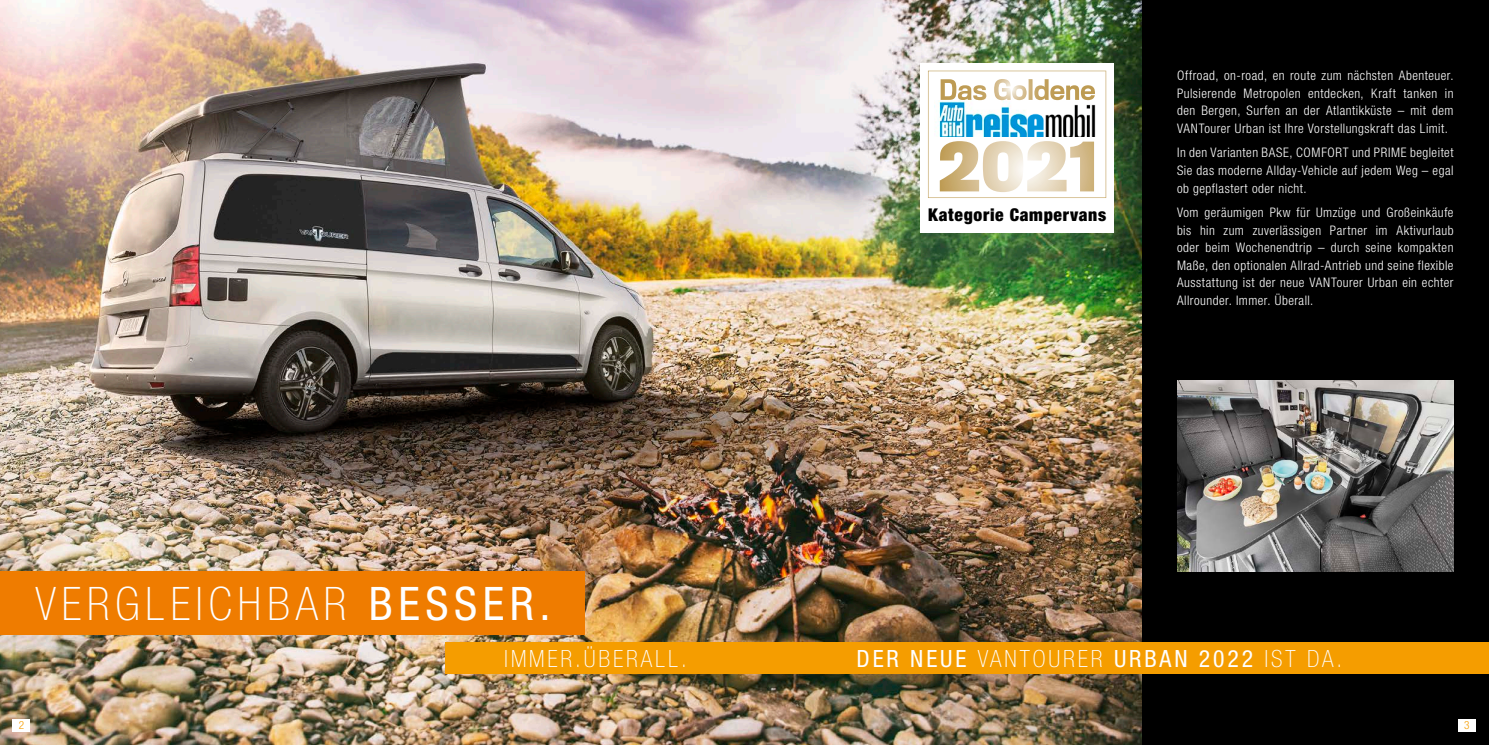
<style>
.page{position:relative;width:1489px;height:745px;background:#fff}
.page>*{position:absolute;margin:0;border:0;box-sizing:border-box;transform-origin:0 0}
.t1{font:100 condensed 46.25px "Helvetica Neue LT Std";letter-spacing:.12em;color:#fff}
.t2{font:condensed 23.75px "Helvetica Neue LT Std";letter-spacing:.12em;color:#fff}
.t3{font:100 condensed 23.75px "Helvetica Neue LT Std";letter-spacing:.12em;color:#fff}
.t4{font:900 condensed 17.62px "Helvetica Neue LT Std";letter-spacing:.04em;color:#000}
.t5{font:300 condensed 13.12px/17.5px "Helvetica Neue LT Std";letter-spacing:.035em;color:#fff;text-align:justify}
.t6{font:300 condensed 11.25px "Helvetica Neue LT Std";color:#f59d00}
.s1{font-weight:400}
.s2{font-weight:100}
</style>
<div class="page">
<div style="left:0;top:0;width:1488px;height:744px;background:#000"></div>
<img style="left:0;top:0;width:1141px;height:744px">
<img style="left:1177px;top:380px;width:276px;height:190px">
<div style="left:0;top:570px;width:585px;height:64px;background:#ef7c00"></div>
<div style="left:446px;top:641px;width:1042px;height:32px;background:#f59d00"></div>
<div style="left:920px;top:64px;width:193px;height:168px;background:#fff"></div>
<svg style="left:927px;top:71px;width:179px;height:127px"></svg>
<div style="left:1457px;top:718px;width:18px;height:13px;background:#fff"></div>
<div style="left:13px;top:718px;width:17px;height:13px;background:#fff"></div>
<h3 class="t4" style="left:928px;top:203px;width:179px">Kategorie Campervans</h3>
<p class="t5" style="left:1176px;top:67px;width:278px">Offroad, on-road, en route zum nächsten Abenteuer.<br>Pulsierende Metropolen entdecken, Kraft tanken in den Bergen, Surfen an der Atlantikküste – mit dem VANTourer Urban ist Ihre Vorstellungskraft das Limit.</p>
<p class="t5" style="left:1176px;top:144px;width:278px">In den Varianten BASE, COMFORT und PRIME begleitet Sie das moderne Allday-Vehicle auf jedem Weg – egal ob gepflastert oder nicht.</p>
<p class="t5" style="left:1176px;top:203px;width:278px">Vom geräumigen Pkw für Umzüge und Großeinkäufe bis hin zum zuverlässigen Partner im Aktivurlaub oder beim Wochenendtrip – durch seine kompakten Maße, den optionalen Allrad-Antrieb und seine flexible Ausstattung ist der neue VANTourer Urban ein echter Allrounder. Immer. Überall.</p>
<h1 class="t1" style="left:35px;top:577px;width:516px">VERGLEICHBAR <span class="s1">BESSER.</span></h1>
<h2 class="t3" style="left:504px;top:644px;width:184px">IMMER.ÜBERALL.</h2>
<h2 class="t2" style="left:856px;top:644px;width:487px">DER NEUE <span class="s2">VANTOURER</span> URBAN 2022 <span class="s2">IST DA.</span></h2>
<p class="t6" style="left:19px;top:718px;width:7px">2</p>
<p class="t6" style="left:1463px;top:718px;width:7px">3</p>
</div>
